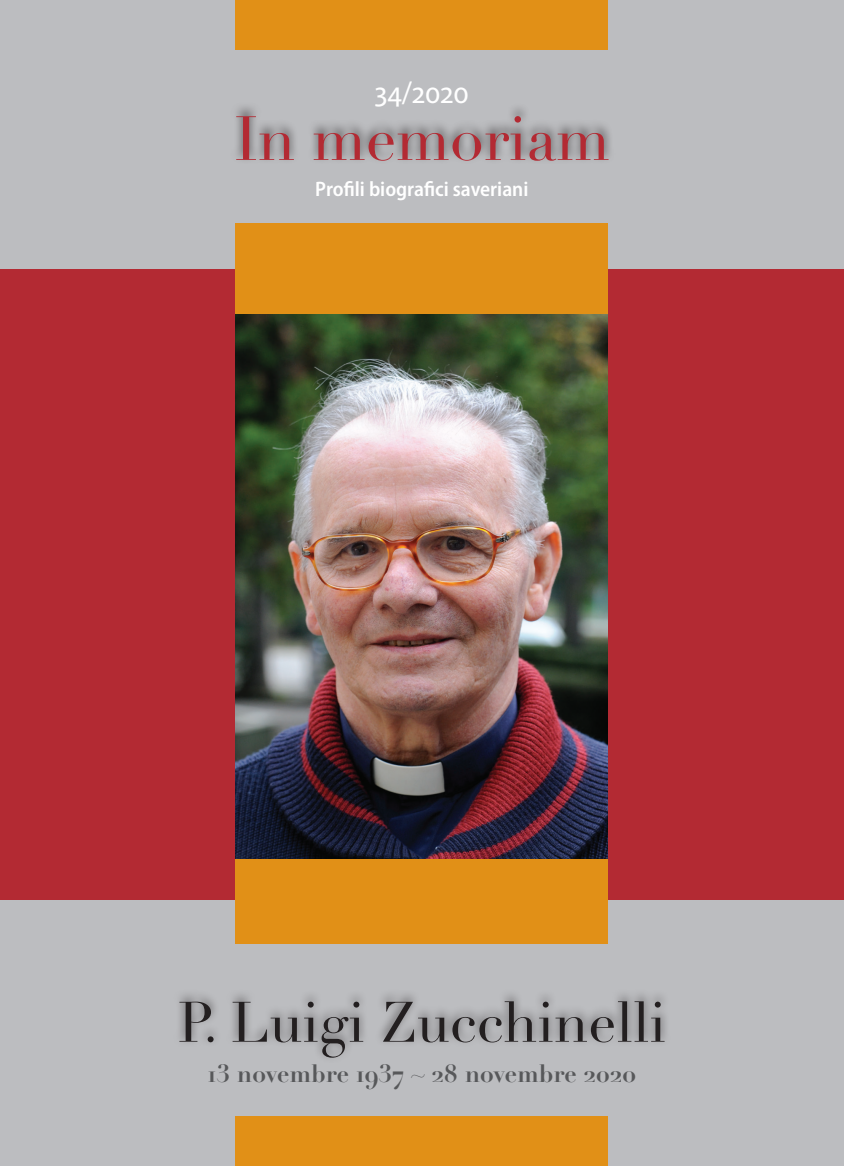
<style>
.page{position:relative;width:844px;height:1166px;background:#fff}
.page>*{position:absolute;margin:0;border:0;box-sizing:border-box;transform-origin:0 0}
.t1{font:61.25px "Didot LT Std";color:#b32a33}
.t2{font:56px "Didot LT Std";color:#231f20}
.t3{font:semi-condensed 31.5px "Myriad Pro";color:#fff}
.t4{font:700 24.5px "Didot LT Std";color:#57585a}
.t5{font:600 semi-condensed 21px "Myriad Pro";color:#fff}
</style>
<div class="page">
<div style="left:0;top:0;width:843px;height:1166px;background:#bcbdc0"></div>
<div style="left:0;top:269px;width:843px;height:631px;background:#b32a33"></div>
<div style="left:235px;top:224px;width:372px;height:720px;background:#e19017"></div>
<div style="left:235px;top:0;width:373px;height:50px;background:#e19017"></div>
<div style="left:235px;top:1116px;width:373px;height:50px;background:#e19017"></div>
<img style="left:235px;top:315px;width:372px;height:543px">
<div style="left:228px;top:102px;width:388px;height:63px;background:#231f20;opacity:.75"></div>
<div style="left:172px;top:988px;width:500px;height:76px;background:#231f20;opacity:.6"></div>
<p class="t3" style="left:374px;top:73px;width:96px">34/2020</p>
<h1 class="t1" style="left:234px;top:102px;width:377px">In memoriam</h1>
<p class="t5" style="left:315px;top:176px;width:215px">Profili biografici saveriani</p>
<h2 class="t2" style="left:178px;top:989px;width:490px">P. Luigi Zucchinelli</h2>
<p class="t4" style="left:207px;top:1058px;width:430px">13 novembre 1937 ~ 28 novembre 2020</p>
</div>
